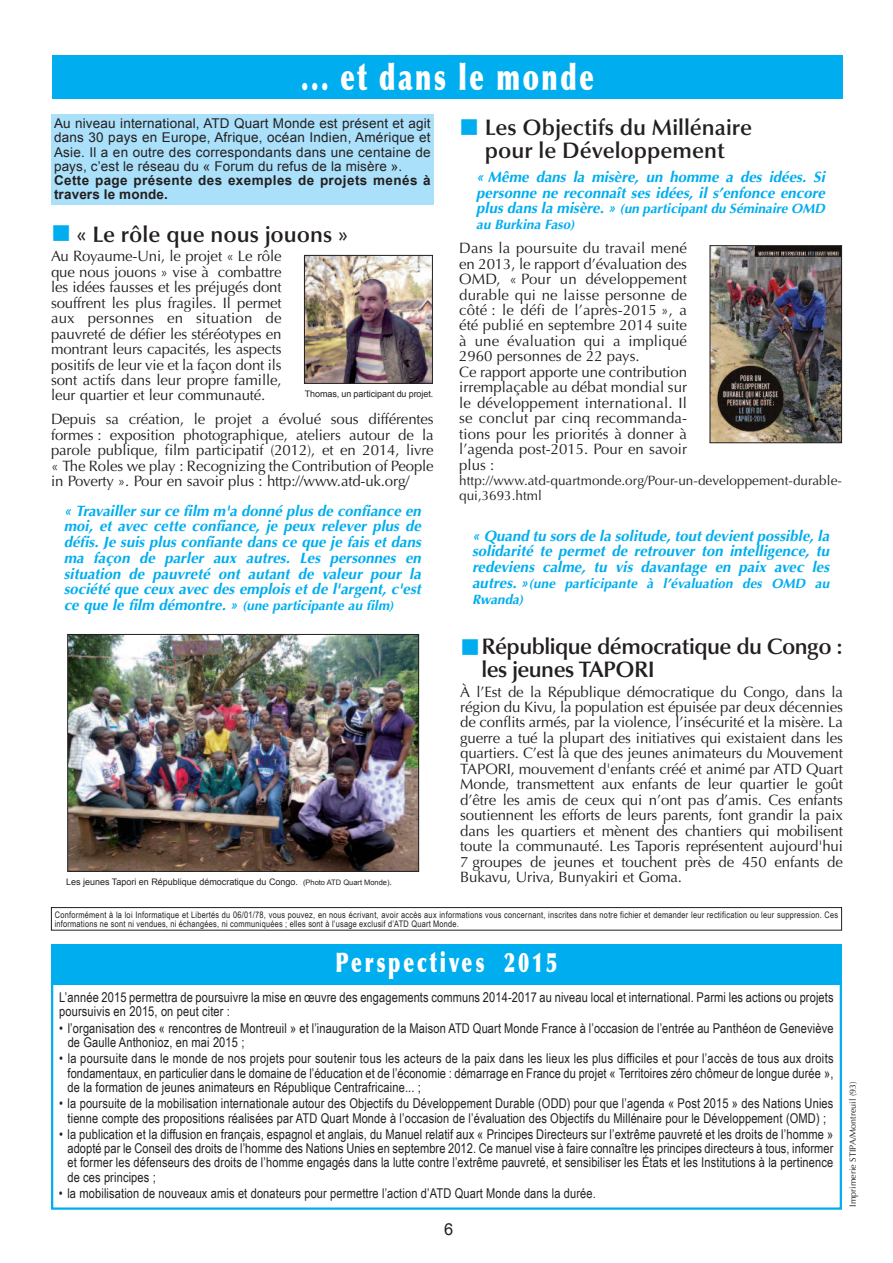
<style>
.page{position:relative;width:893px;height:1263px;background:#fff}
.page>*{position:absolute;margin:0;border:0;box-sizing:border-box;transform-origin:0 0}
.t1{font:900 36px "Optima";letter-spacing:.1em;color:#fff;scale:.7 1}
.t2{font:900 27px "Optima";letter-spacing:.15em;color:#fff;scale:.7 1}
.t3{font:600 22.5px/22.5px "Optima";color:#231f20;text-align:center}
.t4{font:600 22.5px/22.5px "Optima";letter-spacing:-.025em;color:#231f20}
.t5{font:16.5px "Arial";color:#231f20}
.t6{font:15px/15.5px "Optima";color:#231f20;text-align:justify}
.t7{font:italic 700 15px/15.8px "Optima";color:#00aeef;text-align:justify}
.t8{font:13.5px/14.2px "Arial Narrow";letter-spacing:.01em;color:#231f20}
.t9{font:13.5px/14.2px "Arial";letter-spacing:.01em;color:#231f20;text-align:justify}
.t10{font:italic 700 13.5px/15.8px "Optima";color:#00aeef}
.t11{font:13.5px/15.5px "Optima";letter-spacing:.005em;color:#231f20}
.t12{font:700 13.5px/14.2px "Arial";letter-spacing:.03em;color:#231f20}
.t13{font:9px/9px "Arial Narrow";letter-spacing:.03em;color:#231f20}
.t14{font:9px "Arial";color:#231f20}
.t15{font:9px "Optima";color:#231f20}
.s1{color:#00aeef}
.s2{font-size:15px}
.s3{font-size:7.5px}
</style>
<div class="page">
<div style="left:51px;top:907px;width:791px;height:23px;border:1px solid #231f20"></div>
<div style="left:51px;top:983px;width:791px;height:227px;border:2px solid #00aeef"></div>
<div style="left:52px;top:55px;width:791px;height:44px;background:#00aeef"></div>
<div style="left:51px;top:944px;width:791px;height:38px;background:#00aeef"></div>
<div style="left:51px;top:114px;width:383px;height:90px;background:#aae0f9"></div>
<img style="left:69px;top:636px;width:348px;height:234px">
<div style="left:67px;top:634px;width:352px;height:238px;border:1px solid #231f20"></div>
<img style="left:712px;top:247px;width:128px;height:194px">
<div style="left:710px;top:245px;width:132px;height:198px;border:1px solid #231f20"></div>
<img style="left:306px;top:257px;width:125px;height:125px">
<div style="left:304px;top:255px;width:129px;height:129px;border:1px solid #231f20"></div>
<h1 class="t1" style="left:301px;top:63px;width:419px">... et dans le monde</h1>
<p class="t9" style="left:54px;top:116px;width:378px">Au niveau international, ATD Quart Monde est présent et agit dans 30 pays en Europe, Afrique, océan Indien, Amérique et Asie. Il a en outre des correspondants dans une centaine de pays, c’est le réseau du « Forum du refus de la misère ».</p>
<p class="t12" style="left:54px;top:173px;width:378px">Cette page présente des exemples de projets menés à travers le monde.</p>
<h3 class="t3" style="left:51px;top:225px;width:299px"><span class="s1">■</span> « Le rôle que nous jouons »</h3>
<p class="t6" style="left:51px;top:250px;width:232px">Au Royaume-Uni, le projet « Le rôle que nous jouons » vise à combattre les idées fausses et les préjugés dont souffrent les plus fragiles. Il permet aux personnes en situation de pauvreté de défier les stéréotypes en montrant leurs capacités, les aspects positifs de leur vie et la façon dont ils sont actifs dans leur propre famille, leur quartier et leur communauté.</p>
<p class="t6" style="left:51px;top:413px;width:384px">Depuis sa création, le projet a évolué sous différentes formes : exposition photographique, ateliers autour de la parole publique, film participatif (2012), et en 2014, livre « The Roles we play : Recognizing the Contribution of People in Poverty ». Pour en savoir plus : http://www.atd-uk.org/</p>
<p class="t14" style="left:305px;top:388px;width:130px">Thomas, un participant du projet.</p>
<p class="t7" style="left:64px;top:504px;width:359px">« Travailler sur ce film m'a donné plus de confiance en moi, et avec cette confiance, je peux relever plus de défis. Je suis plus confiante dans ce que je fais et dans ma façon de parler aux autres. Les personnes en situation de pauvreté ont autant de valeur pour la société que ceux avec des emplois et de l'argent, c'est</p>
<p class="t10" style="left:64px;top:599px;width:332px"><span class="s2">ce que le film démontre. »</span> (une participante au film)</p>
<p class="t14" style="left:66px;top:877px;width:328px">Les jeunes Tapori en République démocratique du Congo. <span class="s3">(Photo ATD Quart Monde)</span>.</p>
<h3 class="t3" style="left:459px;top:119px;width:294px"><span class="s1">■</span> Les Objectifs du Millénaire pour le Développement</h3>
<p class="t7" style="left:476px;top:170px;width:350px">« Même dans la misère, un homme a des idées. Si personne ne reconnaît ses idées, il s’enfonce encore</p>
<p class="t10" style="left:476px;top:202px;width:350px"><span class="s2">plus dans la misère. »</span> (un participant du Séminaire OMD au Burkina Faso)</p>
<p class="t6" style="left:459px;top:242px;width:229px;text-align:left">Dans la poursuite du travail mené en 2013, le rapport d’évaluation des<br>OMD, « Pour un développement durable qui ne laisse personne de côté : le défi de l’après-2015 », a été publié en septembre 2014 suite à une évaluation qui a impliqué<br>2960 personnes de 22 pays.<br>Ce rapport apporte une contribution irremplaçable au débat mondial sur le développement international. Il se conclut par cinq recommanda&shy;tions pour les priorités à donner à l’agenda post-2015. Pour en savoir plus :</p>
<p class="t11" style="left:459px;top:474px;width:384px">http://www.atd-quartmonde.org/Pour-un-developpement-durable&shy;qui,3693.html</p>
<p class="t7" style="left:472px;top:529px;width:359px">« Quand tu sors de la solitude, tout devient possible, la solidarité te permet de retrouver ton intelligence, tu redeviens calme, tu vis davantage en paix avec les</p>
<p class="t10" style="left:472px;top:577px;width:359px"><span class="s2">autres. »</span>(une participante à l’évaluation des OMD au<br>Rwanda)</p>
<h3 class="t4" style="left:481px;top:638px;width:363px;text-indent:-21px"><span class="s1">■</span>République démocratique du Congo : les jeunes TAPORI</h3>
<p class="t6" style="left:460px;top:685px;width:384px">À l’Est de la République démocratique du Congo, dans la région du Kivu, la population est épuisée par deux décennies de conflits armés, par la violence, l’insécurité et la misère. La guerre a tué la plupart des initiatives qui existaient dans les quartiers. C’est là que des jeunes animateurs du Mouvement TAPORI, mouvement d'enfants créé et animé par ATD Quart Monde, transmettent aux enfants de leur quartier le goût d’être les amis de ceux qui n’ont pas d’amis. Ces enfants soutiennent les efforts de leurs parents, font grandir la paix dans les quartiers et mènent des chantiers qui mobilisent toute la communauté. Les Taporis représentent aujourd'hui 7 groupes de jeunes et touchent près de 450 enfants de Bukavu, Uriva, Bunyakiri et Goma.</p>
<p class="t13" style="left:55px;top:910px;width:785px">Conformément à la loi Informatique et Libertés du 06/01/78, vous pouvez, en nous écrivant, avoir accès aux informations vous concernant, inscrites dans notre fichier et demander leur rectification ou leur suppression. Ces informations ne sont ni vendues, ni échangées, ni communiquées ; elles sont à l’usage exclusif d’ATD Quart Monde.</p>
<h2 class="t2" style="left:336px;top:951px;width:319px">Perspectives 2015</h2>
<p class="t8" style="left:59px;top:990px;width:776px">L’année 2015 permettra de poursuivre la mise en œuvre des engagements communs 2014-2017 au niveau local et international. Parmi les actions ou projets poursuivis en 2015, on peut citer :</p>
<p class="t8" style="left:68px;top:1021px;width:767px;text-indent:-8px">• l’organisation des « rencontres de Montreuil » et l’inauguration de la Maison ATD Quart Monde France à l’occasion de l’entrée au Panthéon de Geneviève de Gaulle Anthonioz, en mai 2015 ;</p>
<p class="t8" style="left:68px;top:1051px;width:767px;text-align:justify;text-indent:-8px">• la poursuite dans le monde de nos projets pour soutenir tous les acteurs de la paix dans les lieux les plus difficiles et pour l’accès de tous aux droits fondamentaux, en particulier dans le domaine de l’éducation et de l’économie : démarrage en France du projet « Territoires zéro chômeur de longue durée », de la formation de jeunes animateurs en République Centrafricaine... ;</p>
<p class="t8" style="left:59px;top:1096px;width:776px;text-align:center">• la poursuite de la mobilisation internationale autour des Objectifs du Développement Durable (ODD) pour que l’agenda « Post 2015 » des Nations Unies tienne compte des propositions réalisées par ATD Quart Monde à l’occasion de l’évaluation des Objectifs du Millénaire pour le Développement (OMD) ;</p>
<p class="t8" style="left:67px;top:1127px;width:767px;text-align:justify;text-indent:-8px">• la publication et la diffusion en français, espagnol et anglais, du Manuel relatif aux « Principes Directeurs sur l’extrême pauvreté et les droits de l’homme » adopté par le Conseil des droits de l’homme des Nations Unies en septembre 2012. Ce manuel vise à faire connaître les principes directeurs à tous, informer et former les défenseurs des droits de l’homme engagés dans la lutte contre l’extrême pauvreté, et sensibiliser les États et les Institutions à la pertinence de ces principes ;</p>
<p class="t8" style="left:59px;top:1186px;width:539px">• la mobilisation de nouveaux amis et donateurs pour permettre l’action d’ATD Quart Monde dans la durée.</p>
<p class="t5" style="left:444px;top:1220px;width:11px">6</p>
<p class="t15" style="left:849px;top:1207px;width:127px;rotate:-90deg">Imprimerie STIPA/Montreuil (93)</p>
</div>
